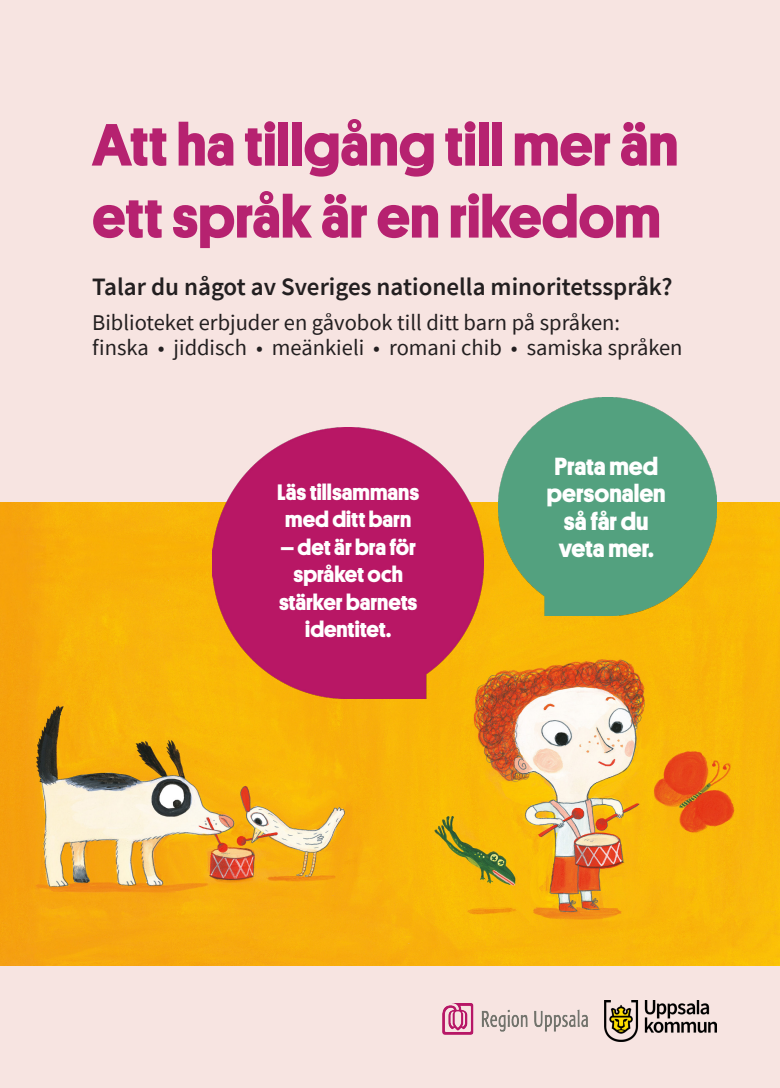
<style>
.page{position:relative;width:780px;height:1088px;background:#f7e4e1}
.page>*{position:absolute;margin:0;border:0;box-sizing:border-box;transform-origin:0 0}
.t1{font:700 60px/72px "Platform";color:#b62270}
.t2{font:600 25px "Source Sans Pro";color:#231f20}
.t3{font:700 25px/27.5px "Platform";color:#fff;text-align:center}
.t4{font:22.5px "Source Sans Pro";color:#231f20}
.t5{font:700 22.5px/27.5px "Platform";color:#fff;text-align:center}
</style>
<div class="page">
<img style="left:0;top:502px;width:780px;height:464px">
<img style="left:213px;top:427px;width:271px;height:271px">
<img style="left:442px;top:1003px;width:145px;height:31px">
<img style="left:604px;top:1001px;width:112px;height:40px">
<img style="left:498px;top:398px;width:218px;height:218px">
<p class="t1" style="left:92px;top:105px;width:587px">Att ha tillgång till mer än ett språk är en rikedom</p>
<p class="t2" style="left:92px;top:270px;width:582px">Talar du något av Sveriges nationella minoritetsspråk?</p>
<p class="t4" style="left:92px;top:308px;width:529px">Biblioteket erbjuder en gåvobok till ditt barn på språken:</p>
<p class="t4" style="left:92px;top:333px;width:592px">finska • jiddisch • meänkieli • romani chib • samiska språken</p>
<p class="t5" style="left:277px;top:477px;width:144px">Läs tillsammans med ditt barn</p>
<p class="t5" style="left:280px;top:532px;width:137px">– det är bra för språket och</p>
<p class="t5" style="left:279px;top:587px;width:140px">stärker barnets identitet.</p>
<p class="t3" style="left:547px;top:451px;width:120px">Prata med personalen så får du</p>
<p class="t3" style="left:559px;top:533px;width:96px">veta mer.</p>
</div>
